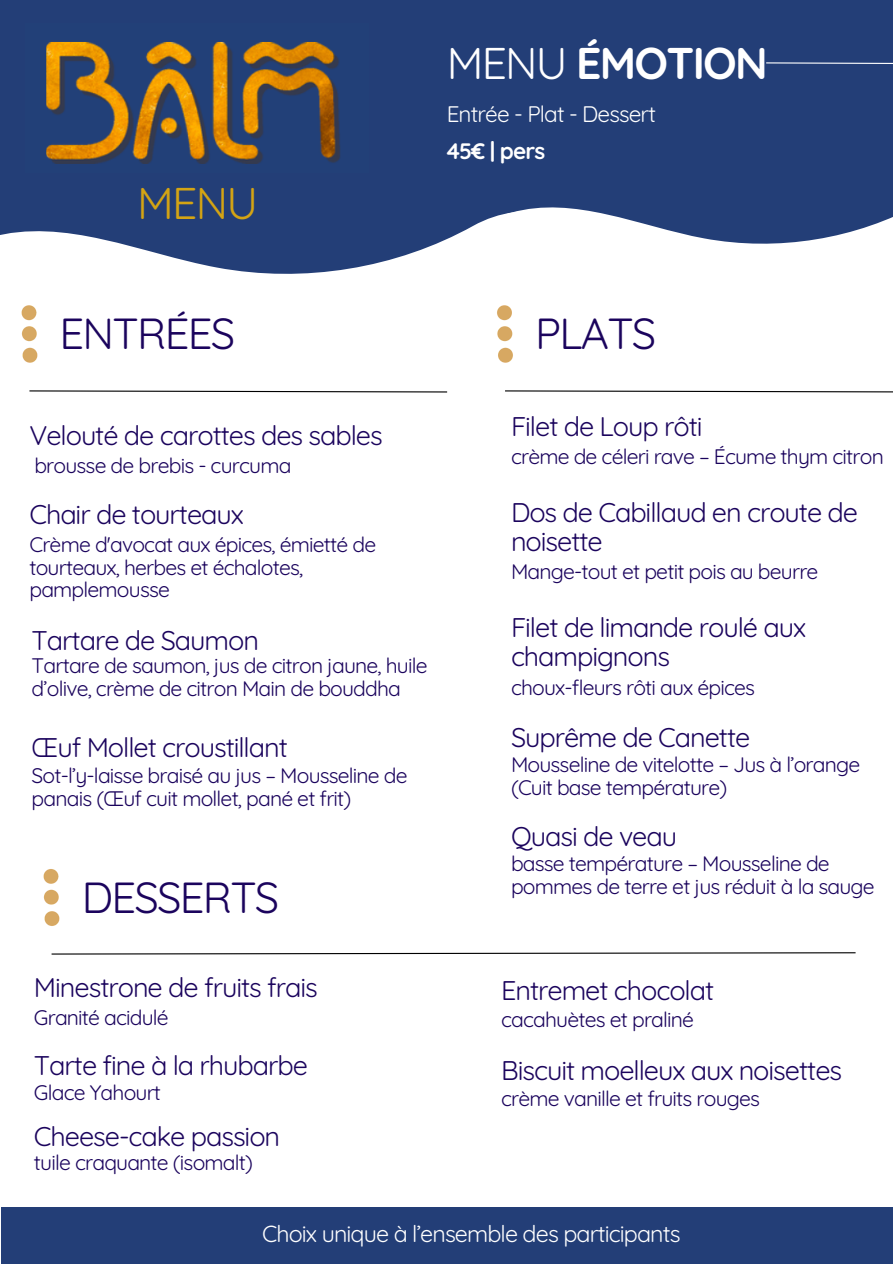
<style>
.page{position:relative;width:893px;height:1264px;background:#fff}
.page>*{position:absolute;margin:0;border:0;box-sizing:border-box;transform-origin:0 0}
.t1{font:700 44.4px "Quicksand";letter-spacing:-.04em;color:#fff}
.t2{font:44.4px "Quicksand";color:#d4a414}
.t3{font:43.5px "Quicksand";letter-spacing:-.04em;color:#1b045d}
.t4{font:27px/29.2px "Quicksand";letter-spacing:-.04em;color:#1b045d}
.t5{font:23.25px "Quicksand";letter-spacing:-.04em;color:#fff}
.t6{font:22.5px "Quicksand";letter-spacing:-.04em;color:#fff}
.t7{font:700 22.5px "Quicksand";letter-spacing:-.04em;color:#fff}
.t8{font:21px/22.8px "Quicksand";letter-spacing:-.04em;color:#1b045d}
.s1{font-weight:400}
</style>
<div class="page">
<svg style="left:0;top:0;width:892px;height:274px;background:#47597f"></svg>
<svg style="left:765px;top:62px;width:127px;height:3px"></svg>
<svg style="left:94px;top:390px;width:347px;height:3px"></svg>
<svg style="left:116px;top:952px;width:740px;height:3px"></svg>
<svg style="left:569px;top:390px;width:323px;height:3px"></svg>
<img style="left:0;top:270px;width:94px;height:122px">
<img style="left:43px;top:869px;width:73px;height:86px">
<img style="left:441px;top:270px;width:128px;height:123px">
<div style="left:1px;top:1207px;width:891px;height:56px;background:#233e77"></div>
<p class="t1" style="left:446px;top:35px;width:322px"><span class="s1">MENU</span> ÉMOTION</p>
<p class="t6" style="left:446px;top:100px;width:211px">Entrée - Plat - Dessert</p>
<h1 class="t2" style="left:137px;top:174px;width:122px">MENU</h1>
<p class="t3" style="left:60px;top:306px;width:177px">ENTRÉES</p>
<h3 class="t7" style="left:446px;top:136px;width:100px">45€ | pers</h3>
<h1 class="t3" style="left:535px;top:306px;width:123px">PLATS</h1>
<h2 class="t4" style="left:29px;top:420px;width:355px">Velouté de carottes des sables</h2>
<h2 class="t4" style="left:511px;top:411px;width:193px">Filet de Loup rôti</h2>
<p class="t8" style="left:34px;top:453px;width:258px">brousse de brebis - curcuma</p>
<p class="t8" style="left:511px;top:445px;width:374px">crème de céleri rave – Écume thym citron</p>
<p class="t4" style="left:29px;top:499px;width:216px">Chair de tourteaux</p>
<p class="t4" style="left:511px;top:497px;width:348px">Dos de Cabillaud en croute de noisette</p>
<p class="t8" style="left:29px;top:532px;width:348px">Crème d'avocat aux épices, émietté de tourteaux, herbes et échalotes, pamplemousse</p>
<h2 class="t4" style="left:32px;top:625px;width:229px">Tartare de Saumon</h2>
<h2 class="t8" style="left:511px;top:559px;width:309px">Mange-tout et petit pois au beurre</h2>
<h2 class="t4" style="left:511px;top:612px;width:296px">Filet de limande roulé aux champignons</h2>
<p class="t8" style="left:32px;top:654px;width:397px">Tartare de saumon, jus de citron jaune, huile d’olive, crème de citron Main de bouddha</p>
<h2 class="t8" style="left:511px;top:675px;width:246px">choux-fleurs rôti aux épices</h2>
<h2 class="t4" style="left:32px;top:732px;width:258px">Œuf Mollet croustillant</h2>
<p class="t8" style="left:32px;top:764px;width:377px">Sot-l’y-laisse braisé au jus – Mousseline de panais (Œuf cuit mollet, pané et frit)</p>
<h1 class="t3" style="left:82px;top:869px;width:199px">DESSERTS</h1>
<p class="t4" style="left:34px;top:971px;width:285px">Minestrone de fruits frais</p>
<p class="t8" style="left:34px;top:1005px;width:129px">Granité acidulé</p>
<h1 class="t4" style="left:34px;top:1050px;width:275px">Tarte fine à la rhubarbe</h1>
<h2 class="t8" style="left:34px;top:1080px;width:129px">Glace Yahourt</h2>
<h2 class="t4" style="left:34px;top:1120px;width:248px">Cheese-cake passion</h2>
<p class="t8" style="left:34px;top:1150px;width:220px">tuile craquante (isomalt)</p>
<h2 class="t4" style="left:511px;top:722px;width:241px">Suprême de Canette</h2>
<p class="t8" style="left:511px;top:753px;width:351px">Mousseline de vitelotte – Jus à l’orange</p>
<p class="t8" style="left:511px;top:776px;width:218px">(Cuit base température)</p>
<p class="t4" style="left:511px;top:821px;width:168px">Quasi de veau</p>
<p class="t8" style="left:511px;top:852px;width:320px">basse température – Mousseline de</p>
<h2 class="t8" style="left:511px;top:875px;width:365px">pommes de terre et jus réduit à la sauge</h2>
<p class="t4" style="left:501px;top:975px;width:214px">Entremet chocolat</p>
<h2 class="t8" style="left:501px;top:1007px;width:187px">cacahuètes et praliné</h2>
<h2 class="t4" style="left:501px;top:1055px;width:342px">Biscuit moelleux aux noisettes</h2>
<p class="t8" style="left:501px;top:1086px;width:260px">crème vanille et fruits rouges</p>
<h2 class="t5" style="left:262px;top:1218px;width:420px">Choix unique à l’ensemble des participants</h2>
</div>
